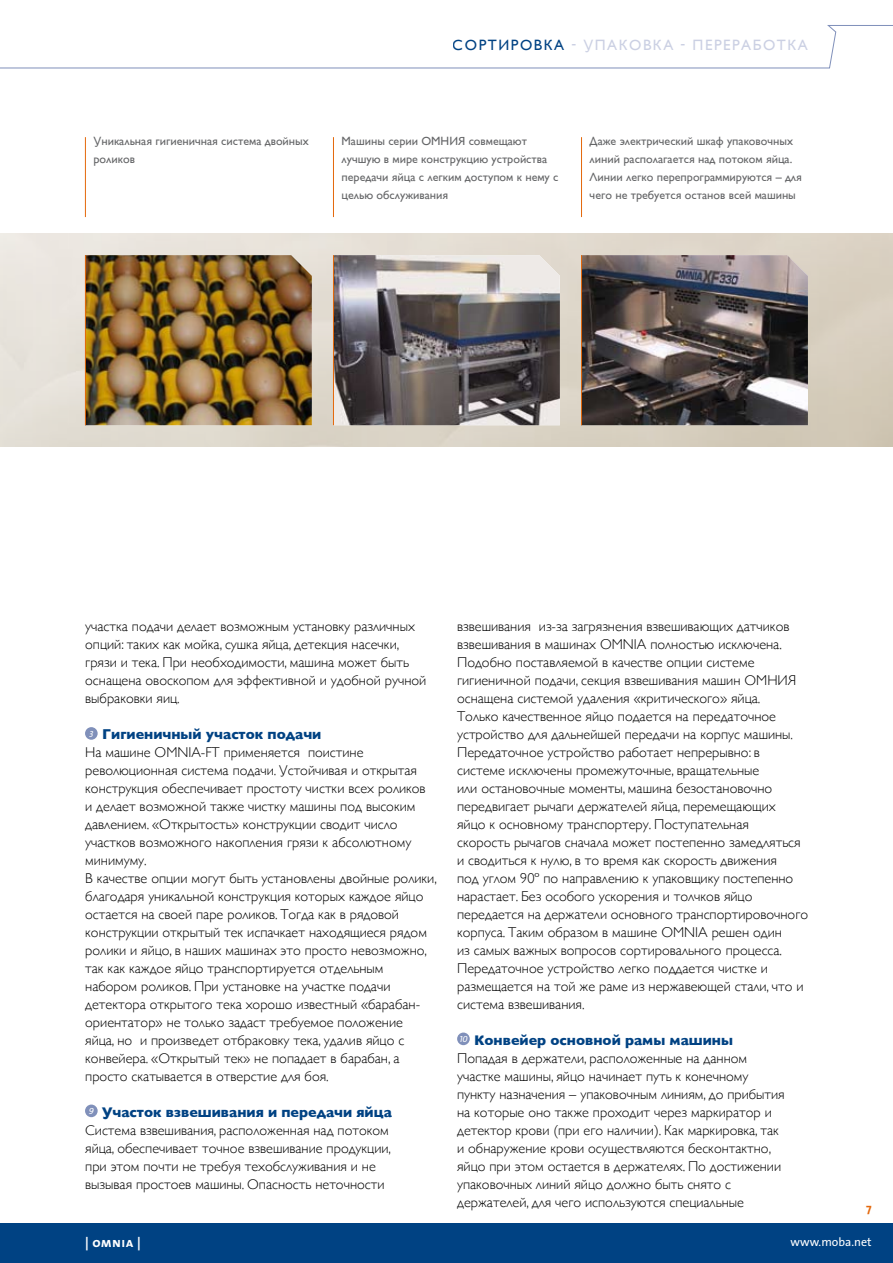
<style>
.page{position:relative;width:893px;height:1263px;background:#fff}
.page>*{position:absolute;margin:0;border:0;box-sizing:border-box;transform-origin:0 0}
.t1{font:15px "Gill Sans";letter-spacing:.1em;color:#cbd0e3}
.t2{font:300 14.25px/18px "Gill Sans";color:#000}
.t3{font:700 14.25px "Gill Sans";color:#004283}
.t4{font:13.5px "The Sans Bold Caps";letter-spacing:.025em;color:#fff}
.t5{font:12px/18px "Gill Sans";color:#646567}
.t6{font:12px "The Sans";color:#fff}
.t7{font:700 12px "The Sans";color:#e4680b}
.t8{font:italic 8.85px "The Sans Caps";color:#fff}
.s1{color:#004283}
</style>
<div class="page">
<div style="left:0;top:1223px;width:893px;height:40px;background:#004283"></div>
<div style="left:0;top:234px;width:893px;height:212px;background:linear-gradient(to right,#e8e4dc,#d6ccbc)"></div>
<img style="left:582px;top:255px;width:226px;height:170px">
<img style="left:334px;top:255px;width:226px;height:170px">
<img style="left:86px;top:255px;width:226px;height:170px">
<div style="left:85px;top:727px;width:13px;height:13px;background:#8090ba;border-radius:50%"></div>
<div style="left:85px;top:1104px;width:13px;height:13px;background:#8090ba;border-radius:50%"></div>
<svg style="left:0;top:25px;width:893px;height:44px"></svg>
<hr style="left:85px;top:137px;width:1px;height:80px;background:#e4680b">
<hr style="left:333px;top:137px;width:1px;height:80px;background:#e4680b">
<hr style="left:581px;top:137px;width:1px;height:80px;background:#e4680b">
<hr style="left:85px;top:255px;width:1px;height:170px;background:#e4680b">
<hr style="left:333px;top:255px;width:1px;height:170px;background:#e4680b">
<hr style="left:581px;top:255px;width:1px;height:170px;background:#e4680b">
<div style="left:457px;top:1032px;width:13px;height:13px;background:#8090ba;border-radius:50%"></div>
<p class="t1" style="left:453px;top:36px;width:357px"><span class="s1">СОРТИРОВКА</span> - УПАКОВКА - ПЕРЕРАБОТКА</p>
<p class="t5" style="left:94px;top:132px;width:217px">Уникальная гигиеничная система двойных роликов</p>
<p class="t5" style="left:342px;top:132px;width:218px">Машины серии ОМНИЯ совмещают лучшую в мире конструкцию устройства передачи яйца с легким доступом к нему с целью обслуживания</p>
<p class="t5" style="left:590px;top:132px;width:214px">Даже электрический шкаф упаковочных линий располагается над потоком яйца.<br>Линии легко перепрограммируются – для чего не требуется останов всей машины</p>
<p class="t2" style="left:85px;top:617px;width:342px">участка подачи делает возможным установку различных опций: таких как мойка, сушка яйца, детекция насечки, грязи и тека. При необходимости, машина может быть оснащена овоскопом для эффективной и удобной ручной выбраковки яиц.</p>
<p class="t3" style="left:102px;top:726px;width:221px">Гигиеничный участок подачи</p>
<p class="t2" style="left:85px;top:743px;width:353px">На машине OMNIA-FT применяется поистине революционная система подачи. Устойчивая и открытая конструкция обеспечивает простоту чистки всех роликов<br>и делает возможной также чистку машины под высоким давлением. «Открытость» конструкции сводит число участков возможного накопления грязи к абсолютному минимуму.<br>В качестве опции могут быть установлены двойные ролики, благодаря уникальной конструкция которых каждое яйцо остается на своей паре роликов. Тогда как в рядовой конструкции открытый тек испачкает находящиеся рядом ролики и яйцо, в наших машинах это просто невозможно, так как каждое яйцо транспортируется отдельным набором роликов. При установке на участке подачи детектора открытого тека хорошо известный «барабан&shy;ориентатор» не только задаст требуемое положение<br>яйца, но и произведет отбраковку тека, удалив яйцо с конвейера. «Открытый тек» не попадает в барабан, а просто скатывается в отверстие для боя.</p>
<p class="t3" style="left:102px;top:1104px;width:291px">Участок взвешивания и передачи яйца</p>
<p class="t2" style="left:85px;top:1121px;width:307px">Система взвешивания, расположенная над потоком яйца, обеспечивает точное взвешивание продукции, при этом почти не требуя техобслуживания и не вызывая простоев машины. Опасность неточности</p>
<p class="t8" style="left:89px;top:726px;width:6px">3</p>
<p class="t8" style="left:89px;top:1104px;width:7px">9</p>
<p class="t2" style="left:457px;top:617px;width:353px">взвешивания из-за загрязнения взвешивающих датчиков взвешивания в машинах OMNIA полностью исключена.<br>Подобно поставляемой в качестве опции системе гигиеничной подачи, секция взвешивания машин ОМНИЯ оснащена системой удаления «критического» яйца.<br>Только качественное яйцо подается на передаточное устройство для дальнейшей передачи на корпус машины.<br>Передаточное устройство работает непрерывно: в системе исключены промежуточные, вращательные<br>или остановочные моменты, машина безостановочно передвигает рычаги держателей яйца, перемещающих<br>яйцо к основному транспортеру. Поступательная<br>скорость рычагов сначала может постепенно замедляться и сводиться к нулю, в то время как скорость движения<br>под углом 90º по направлению к упаковщику постепенно нарастает. Без особого ускорения и толчков яйцо передается на держатели основного транспортировочного корпуса. Таким образом в машине OMNIA решен один<br>из самых важных вопросов сортировального процесса.<br>Передаточное устройство легко поддается чистке и размещается на той же раме из нержавеющей стали, что и система взвешивания.</p>
<p class="t3" style="left:474px;top:1032px;width:260px">Конвейер основной рамы машины</p>
<p class="t2" style="left:457px;top:1049px;width:329px">Попадая в держатели, расположенные на данном участке машины, яйцо начинает путь к конечному пункту назначения – упаковочным линиям, до прибытия на которые оно также проходит через маркиратор и детектор крови (при его наличии). Как маркировка, так и обнаружение крови осуществляются бесконтактно, яйцо при этом остается в держателях. По достижении упаковочных линий яйцо должно быть снято с держателей, для чего используются специальные</p>
<p class="t8" style="left:459px;top:1032px;width:10px">10</p>
<p class="t7" style="left:866px;top:1198px;width:7px">7</p>
<p class="t4" style="left:85px;top:1231px;width:57px">| omnia |</p>
<p class="t6" style="left:790px;top:1232px;width:83px">www.moba.net</p>
</div>
